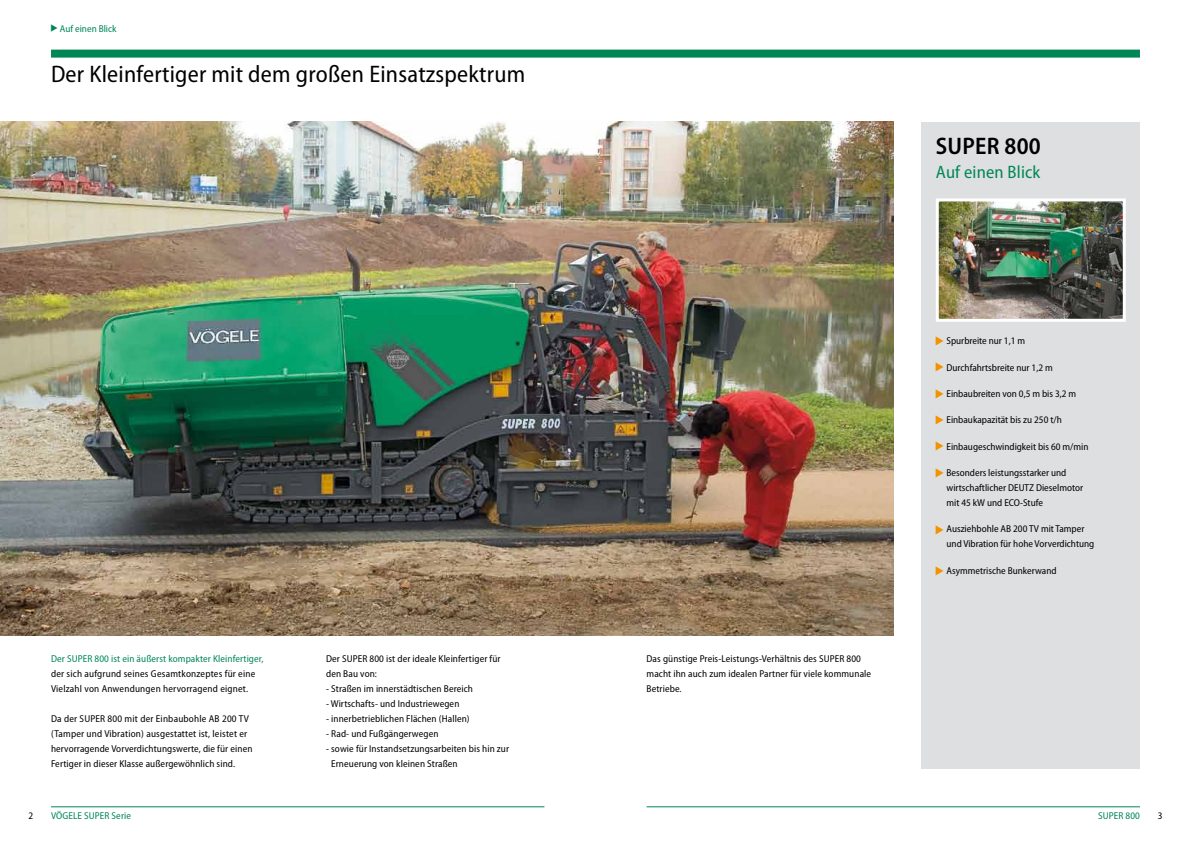
<style>
.page{position:relative;width:1191px;height:842px;background:#fff}
.page>*{position:absolute;margin:0;border:0;box-sizing:border-box;transform-origin:0 0}
.t1{font:semi-condensed 24px "Myriad Pro";letter-spacing:.01em;color:#000}
.t2{font:600 semi-condensed 24px "Myriad Pro";letter-spacing:.01em;color:#000}
.t3{font:semi-condensed 18px "Myriad Pro";letter-spacing:.01em;color:#008755}
.t4{font:semi-condensed 10px/15px "Myriad Pro";letter-spacing:.01em;color:#000}
.t5{font:semi-condensed 10px "Myriad Pro";letter-spacing:.01em;color:#008755}
.s1{color:#008755}
</style>
<div class="page">
<div style="left:51px;top:50px;width:1089px;height:8px;background:#008755"></div>
<hr style="left:51px;top:806px;width:493px;height:1px;background:#008755">
<hr style="left:646px;top:806px;width:494px;height:1px;background:#008755">
<div style="left:921px;top:122px;width:219px;height:646px;background:#dedfe0"></div>
<img style="left:0;top:122px;width:893px;height:513px">
<img style="left:936px;top:198px;width:190px;height:124px">
<p class="t5" style="left:60px;top:22px;width:58px">Auf einen Blick</p>
<p class="t1" style="left:51px;top:59px;width:476px">Der Kleinfertiger mit dem großen Einsatzspektrum</p>
<p class="t4" style="left:51px;top:651px;width:214px"><span class="s1">Der SUPER 800 ist ein äußerst kompakter Kleinfertiger, </span>der sich aufgrund seines Gesamtkonzeptes für eine<br>Vielzahl von Anwendungen hervorragend eignet.</p>
<p class="t4" style="left:51px;top:711px;width:203px">Da der SUPER 800 mit der Einbaubohle AB 200 TV (Tamper und Vibration) ausgestattet ist, leistet er hervorragende Vorverdichtungswerte, die für einen Fertiger in dieser Klasse außergewöhnlich sind.</p>
<p class="t4" style="left:326px;top:651px;width:176px">Der SUPER 800 ist der ideale Kleinfertiger für den Bau von:</p>
<p class="t4" style="left:326px;top:681px;width:148px">- Straßen im innerstädtischen Bereich</p>
<p class="t4" style="left:326px;top:696px;width:135px">- Wirtschafts- und Industriewegen</p>
<p class="t4" style="left:326px;top:711px;width:145px">- innerbetrieblichen Flächen (Hallen)</p>
<p class="t4" style="left:326px;top:726px;width:114px">- Rad- und Fußgängerwegen</p>
<p class="t4" style="left:331px;top:741px;width:179px;text-indent:-5px">- sowie für Instandsetzungsarbeiten bis hin zur<br>Erneuerung von kleinen Straßen</p>
<p class="t4" style="left:646px;top:651px;width:226px">Das günstige Preis-Leistungs-Verhältnis des SUPER 800 macht ihn auch zum idealen Partner für viele kommunale<br>Betriebe.</p>
<p class="t2" style="left:935px;top:131px;width:107px">SUPER 800</p>
<p class="t3" style="left:935px;top:161px;width:106px">Auf einen Blick</p>
<p class="t4" style="left:946px;top:333px;width:80px">Spurbreite nur 1,1 m</p>
<p class="t4" style="left:946px;top:360px;width:108px">Durchfahrtsbreite nur 1,2 m</p>
<p class="t4" style="left:946px;top:386px;width:131px">Einbaubreiten von 0,5 m bis 3,2 m</p>
<p class="t4" style="left:946px;top:412px;width:117px">Einbaukapazität bis zu 250 t/h</p>
<p class="t4" style="left:946px;top:439px;width:143px">Einbaugeschwindigkeit bis 60 m/min</p>
<p class="t4" style="left:946px;top:465px;width:138px">Besonders leistungsstarker und wirtschaftlicher DEUTZ Dieselmotor mit 45 kW und ECO-Stufe</p>
<p class="t4" style="left:946px;top:521px;width:149px">Ausziehbohle AB 200 TV mit Tamper und Vibration für hohe Vorverdichtung</p>
<p class="t4" style="left:946px;top:563px;width:112px">Asymmetrische Bunkerwand</p>
<p class="t4" style="left:28px;top:808px;width:6px">2</p>
<p class="t5" style="left:51px;top:810px;width:81px">VÖGELE SUPER Serie</p>
<p class="t5" style="left:1098px;top:810px;width:43px">SUPER 800</p>
<p class="t4" style="left:1157px;top:808px;width:6px">3</p>
</div>
